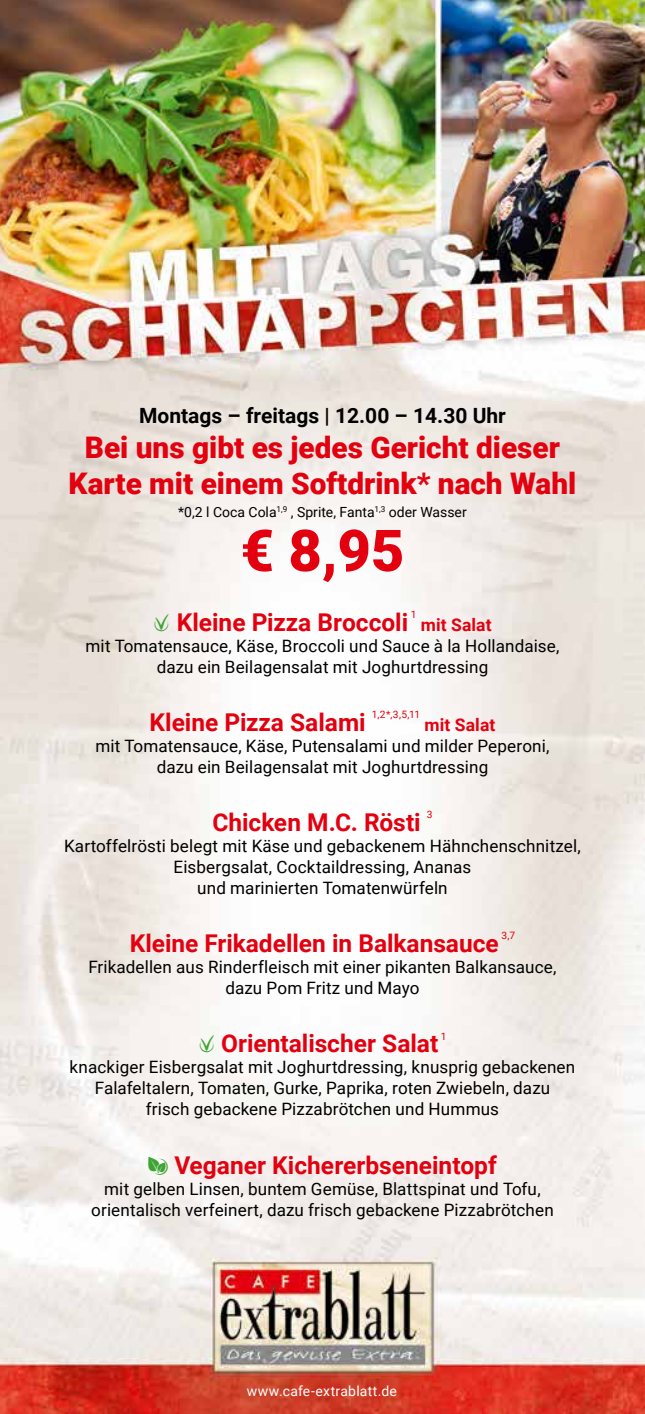
<style>
.page{position:relative;width:645px;height:1414px;background:#fff}
.page>*{position:absolute;margin:0;border:0;box-sizing:border-box;transform-origin:0 0}
.t1{font:900 57.75px "Roboto";color:#e3000f}
.t2{font:900 29.75px/35.7px "Roboto";color:#e3000f;text-align:center}
.t3{font:700 24.5px "Roboto";color:#e3000f}
.t4{font:700 21px "Roboto";color:#000}
.t5{font:700 17.5px "Roboto";letter-spacing:.005em;color:#e3000f}
.t6{font:17.15px/21px "Roboto";letter-spacing:.005em;color:#000;text-align:center}
.t7{font:14px "Roboto";color:#000}
.t8{font:14px "Roboto";letter-spacing:.015em;color:#fff}
.t9{font:10.15px "Roboto";color:#e3000f}
.s1{font-family:"Celona Pikto Extrablatt";font-weight:400;color:#3da434}
</style>
<div class="page">
<img style="left:0;top:0;width:645px;height:1414px">
<p class="t4" style="left:139px;top:400px;width:368px">Montags – freitags | 12.00 – 14.30 Uhr</p>
<h2 class="t2" style="left:69px;top:429px;width:509px">Bei uns gibt es jedes Gericht dieser<br>Karte mit einem Softdrink* nach Wahl</h2>
<p class="t7" style="left:178px;top:502px;width:290px">*0,2 l Coca Cola<sup>1,9</sup> , Sprite, Fanta<sup>1,3</sup> oder Wasser</p>
<h1 class="t1" style="left:241px;top:510px;width:165px">€ 8,95</h1>
<h3 class="t3" style="left:153px;top:605px;width:256px"><span class="s1">v</span> Kleine Pizza Broccoli</h3>
<p class="t9" style="left:411px;top:607px;width:7px">1</p>
<p class="t5" style="left:421px;top:612px;width:72px">mit Salat</p>
<p class="t6" style="left:86px;top:635px;width:475px">mit Tomatensauce, Käse, Broccoli und Sauce à la Hollandaise, dazu ein Beilagensalat mit Joghurtdressing</p>
<h3 class="t3" style="left:149px;top:705px;width:218px">Kleine Pizza Salami</h3>
<p class="t9" style="left:372px;top:707px;width:50px">1,2*,3,5,11</p>
<p class="t5" style="left:424px;top:712px;width:72px">mit Salat</p>
<p class="t6" style="left:95px;top:735px;width:456px">mit Tomatensauce, Käse, Putensalami und milder Peperoni, dazu ein Beilagensalat mit Joghurtdressing</p>
<h3 class="t3" style="left:212px;top:805px;width:210px">Chicken M.C. Rösti</h3>
<p class="t9" style="left:427px;top:808px;width:7px">3</p>
<p class="t6" style="left:64px;top:835px;width:518px">Kartoffelrösti belegt mit Käse und gebackenem Hähnchenschnitzel,<br>Eisbergsalat, Cocktaildressing, Ananas<br>und marinierten Tomatenwürfeln</p>
<h3 class="t3" style="left:130px;top:926px;width:371px">Kleine Frikadellen in Balkansauce</h3>
<p class="t9" style="left:501px;top:929px;width:15px">3,7</p>
<p class="t6" style="left:88px;top:956px;width:470px">Frikadellen aus Rinderfleisch mit einer pikanten Balkansauce, dazu Pom Fritz und Mayo</p>
<h3 class="t3" style="left:198px;top:1026px;width:241px"><span class="s1">v</span> Orientalischer Salat</h3>
<p class="t9" style="left:441px;top:1029px;width:7px">1</p>
<p class="t6" style="left:70px;top:1056px;width:507px">knackiger Eisbergsalat mit Joghurtdressing, knusprig gebackenen<br>Falafeltalern, Tomaten, Gurke, Paprika, roten Zwiebeln, dazu<br>frisch gebackene Pizzabrötchen und Hummus</p>
<h3 class="t3" style="left:148px;top:1147px;width:350px"><span class="s1">V</span> Veganer Kichererbseneintopf</h3>
<p class="t6" style="left:91px;top:1177px;width:464px">mit gelben Linsen, buntem Gemüse, Blattspinat und Tofu, orientalisch verfeinert, dazu frisch gebackene Pizzabrötchen</p>
<p class="t8" style="left:247px;top:1381px;width:152px">www.cafe-extrablatt.de</p>
</div>
